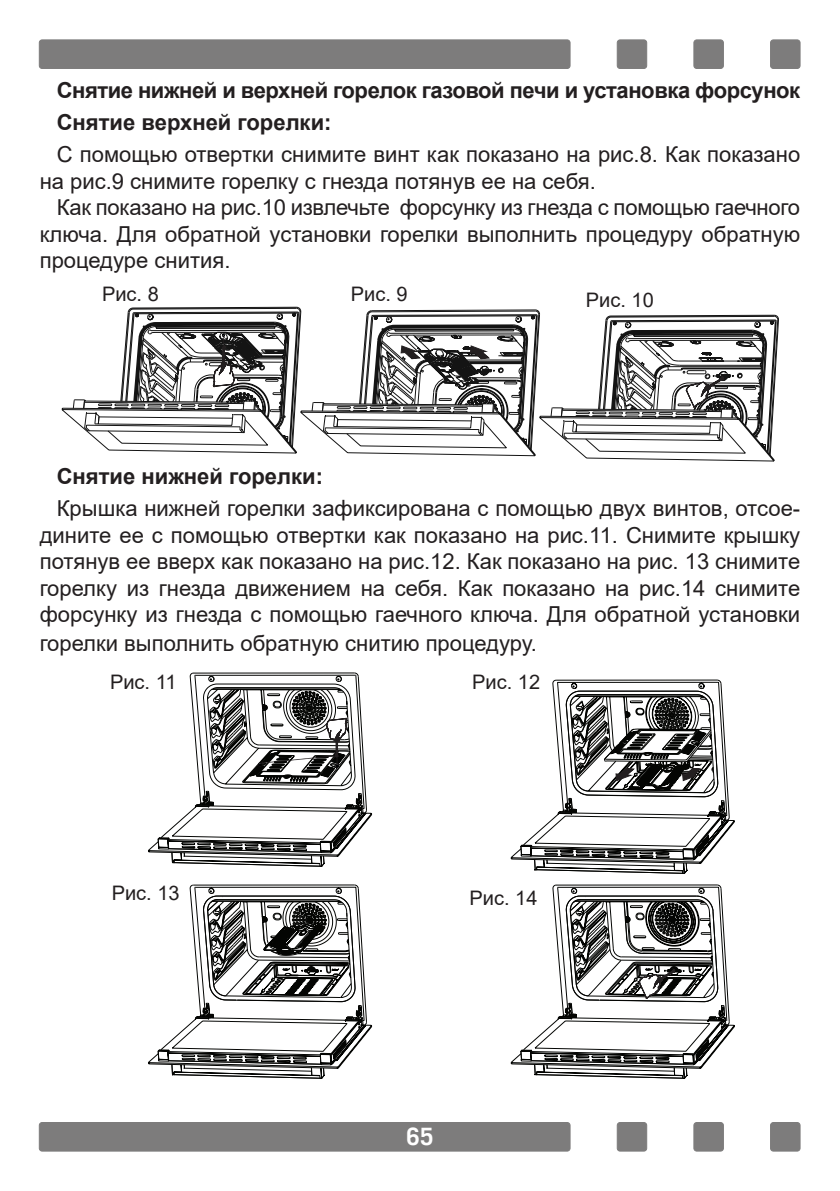
<style>
.page{position:relative;width:840px;height:1191px;background:#fff}
.page>*{position:absolute;margin:0;border:0;box-sizing:border-box;transform-origin:0 0}
.t1{font:700 24px "Trade Gothic";color:#fff}
.t2{font:22px/26.4px "Arial";color:#231f20;text-align:justify}
.t3{font:700 22px/32px "Arial";letter-spacing:-.02em;color:#231f20}
.t4{font:700 22px "Arial";color:#231f20}
.t5{font:20px "Arial";color:#231f20}
</style>
<div class="page">
<div style="left:39px;top:40px;width:530px;height:28px;background:#7d7c7c;border-radius:3px"></div>
<div style="left:39px;top:40px;width:531px;height:29px;border:1px solid #7d7c7c;border-radius:3px"></div>
<div style="left:770px;top:40px;width:29px;height:28px;background:#7d7c7c;border-radius:3px"></div>
<div style="left:769px;top:40px;width:30px;height:29px;border:1px solid #7d7c7c;border-radius:3px"></div>
<div style="left:617px;top:40px;width:29px;height:28px;background:#7d7c7c;border-radius:3px"></div>
<div style="left:616px;top:40px;width:30px;height:29px;border:1px solid #7d7c7c;border-radius:3px"></div>
<div style="left:693px;top:40px;width:30px;height:28px;background:#7d7c7c;border-radius:3px"></div>
<div style="left:693px;top:40px;width:30px;height:29px;border:1px solid #7d7c7c;border-radius:3px"></div>
<div style="left:39px;top:1122px;width:530px;height:29px;background:#7d7c7c;border-radius:3px"></div>
<div style="left:39px;top:1122px;width:531px;height:29px;border:1px solid #7d7c7c;border-radius:3px"></div>
<div style="left:770px;top:1122px;width:29px;height:29px;background:#7d7c7c;border-radius:3px"></div>
<div style="left:769px;top:1122px;width:30px;height:29px;border:1px solid #7d7c7c;border-radius:3px"></div>
<div style="left:617px;top:1122px;width:29px;height:29px;background:#7d7c7c;border-radius:3px"></div>
<div style="left:616px;top:1122px;width:30px;height:29px;border:1px solid #7d7c7c;border-radius:3px"></div>
<div style="left:693px;top:1122px;width:30px;height:29px;background:#7d7c7c;border-radius:3px"></div>
<div style="left:693px;top:1122px;width:30px;height:29px;border:1px solid #7d7c7c;border-radius:3px"></div>
<svg style="left:61px;top:307px;width:717px;height:155px"></svg>
<svg style="left:189px;top:884px;width:178px;height:151px"></svg>
<svg style="left:157px;top:895px;width:209px;height:184px"></svg>
<svg style="left:520px;top:884px;width:209px;height:195px"></svg>
<svg style="left:148px;top:672px;width:224px;height:195px"></svg>
<svg style="left:534px;top:679px;width:188px;height:195px"></svg>
<svg style="left:510px;top:690px;width:224px;height:174px"></svg>
<p class="t3" style="left:57px;top:75px;width:744px">Снятие нижней и верхней горелок газовой печи и установка форсунок<br>Снятие верхней горелки:</p>
<p class="t2" style="left:40px;top:141px;width:761px;text-indent:17px">С помощью отвертки снимите винт как показано на рис.8. Как показано на рис.9 снимите горелку с гнезда потянув ее на себя.</p>
<p class="t2" style="left:40px;top:194px;width:761px;text-indent:17px">Как показано на рис.10 извлечьте форсунку из гнезда с помощью гаечного ключа. Для обратной установки горелки выполнить процедуру обратную процедуре снития.</p>
<p class="t5" style="left:102px;top:281px;width:58px">Рис. 8</p>
<p class="t5" style="left:350px;top:281px;width:58px">Рис. 9</p>
<p class="t5" style="left:585px;top:286px;width:69px">Рис. 10</p>
<p class="t4" style="left:57px;top:461px;width:268px">Снятие нижней горелки:</p>
<p class="t2" style="left:40px;top:495px;width:761px;text-indent:17px">Крышка нижней горелки зафиксирована с помощью двух винтов, отсое&shy;дините ее с помощью отвертки как показано на рис.11. Снимите крышку потянув ее вверх как показано на рис.12. Как показано на рис. 13 снимите горелку из гнезда движением на себя. Как показано на рис.14 снимите форсунку из гнезда с помощью гаечного ключа. Для обратной установки</p>
<p class="t2" style="left:40px;top:629px;width:498px">горелки выполнить обратную снитию процедуру.</p>
<p class="t5" style="left:110px;top:668px;width:68px">Рис. 11</p>
<p class="t5" style="left:472px;top:668px;width:69px">Рис. 12</p>
<p class="t5" style="left:112px;top:879px;width:69px">Рис. 13</p>
<p class="t5" style="left:469px;top:884px;width:69px">Рис. 14</p>
<p class="t1" style="left:406px;top:1127px;width:28px">65</p>
</div>
